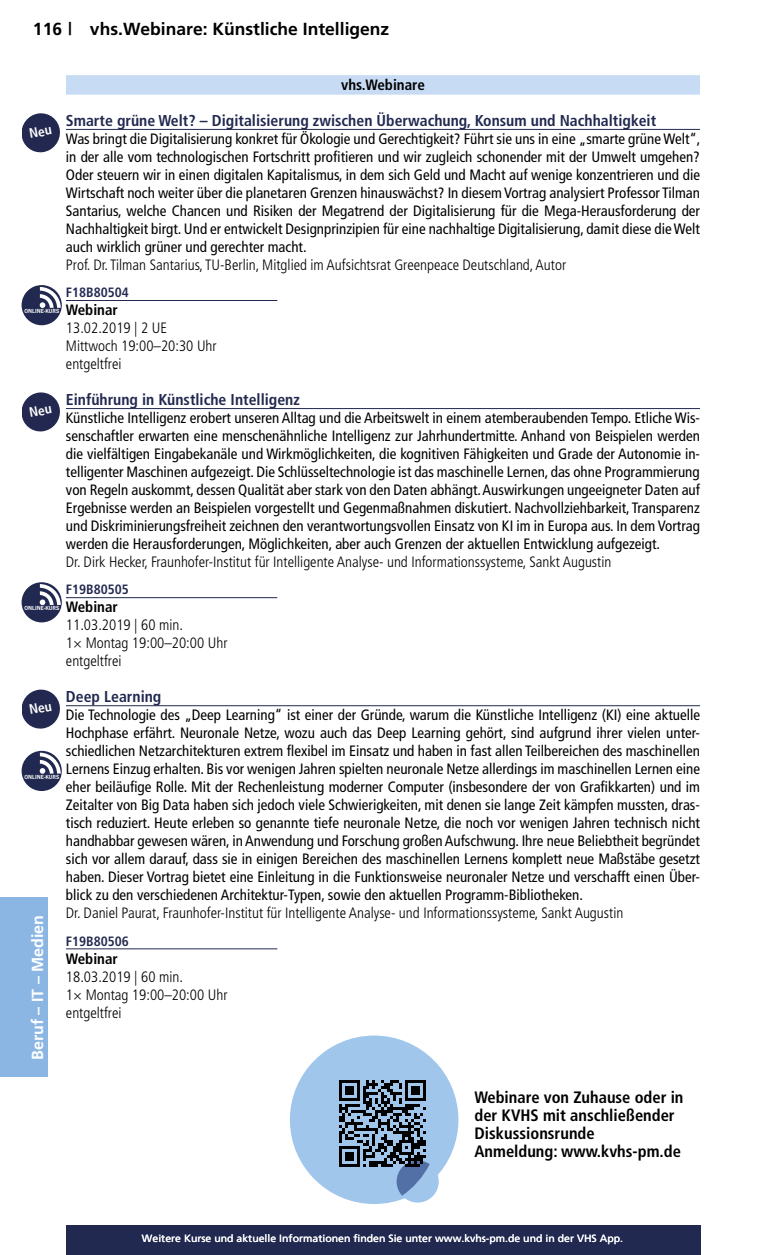
<style>
.page{position:relative;width:766px;height:1255px;background:#fff}
.page>*{position:absolute;margin:0;border:0;box-sizing:border-box;transform-origin:0 0}
.t1{font:700 18px "Frutiger 65";color:#000}
.t2{font:700 condensed 16.5px/18px "Frutiger";color:#000}
.t3{font:700 16.5px "Frutiger 65";color:#fff}
.t4{font:700 condensed 15.75px "Frutiger LT Std";color:#222950}
.t5{font:condensed 15px/18px "Frutiger LT Std";color:#000;text-align:justify}
.t6{font:300 condensed 15px/18px "Frutiger LT Std";color:#000}
.t7{font:700 condensed 15px "Frutiger LT Std";color:#000}
.t8{font:700 condensed 13.5px "Frutiger LT Std";color:#222950}
.t9{font:10.5px "Frutiger 55 Roman";color:#fff}
.t10{font:600 6.15px "News Gothic T";color:#fff}
</style>
<div class="page">
<div style="left:0;top:897px;width:47px;height:180px;background:#8bb6e3"></div>
<div style="left:65px;top:1225px;width:635px;height:29px;background:#222950"></div>
<div style="left:66px;top:75px;width:633px;height:20px;background:#c7dcf4"></div>
<hr style="left:66px;top:129px;width:633px;height:1px;background:#222950">
<hr style="left:66px;top:300px;width:211px;height:1px;background:#222950">
<hr style="left:66px;top:408px;width:633px;height:1px;background:#222950">
<hr style="left:66px;top:597px;width:211px;height:1px;background:#222950">
<hr style="left:66px;top:705px;width:633px;height:1px;background:#222950">
<hr style="left:66px;top:948px;width:211px;height:1px;background:#222950">
<div style="left:22px;top:285px;width:40px;height:40px;background:#222950;border-radius:50%"></div>
<svg style="left:40px;top:287px;width:21px;height:21px"></svg>
<div style="left:22px;top:582px;width:40px;height:40px;background:#222950;border-radius:50%"></div>
<svg style="left:40px;top:584px;width:21px;height:21px"></svg>
<div style="left:22px;top:750px;width:40px;height:41px;background:#222950;border-radius:50%"></div>
<svg style="left:40px;top:752px;width:21px;height:21px"></svg>
<div style="left:290px;top:1035px;width:168px;height:168px;background:#a0c6ec;border-radius:50%"></div>
<div style="left:396px;top:1160px;width:42px;height:42px;background:#a0c6ec;border-radius:50%"></div>
<svg style="left:339px;top:1080px;width:90px;height:115px"></svg>
<svg style="left:22px;top:113px;width:38px;height:39px"></svg>
<svg style="left:22px;top:392px;width:38px;height:39px"></svg>
<svg style="left:22px;top:689px;width:38px;height:39px"></svg>
<p class="t1" style="left:33px;top:19px;width:358px">116 | vhs.Webinare: Künstliche Intelligenz</p>
<p class="t7" style="left:341px;top:76px;width:85px">vhs.Webinare</p>
<p class="t4" style="left:66px;top:111px;width:591px">Smarte grüne Welt? – Digitalisierung zwischen Überwachung, Konsum und Nachhaltigkeit</p>
<p class="t5" style="left:66px;top:130px;width:636px">Was bringt die Digitalisierung konkret für Ökologie und Gerechtigkeit? Führt sie uns in eine „smarte grüne Welt“, in der alle vom technologischen Fortschritt profitieren und wir zugleich schonender mit der Umwelt umgehen?<br>Oder steuern wir in einen digitalen Kapitalismus, in dem sich Geld und Macht auf wenige konzentrieren und die Wirtschaft noch weiter über die planetaren Grenzen hinauswächst? In diesem Vortrag analysiert Professor Tilman Santarius, welche Chancen und Risiken der Megatrend der Digitalisierung für die Mega-Herausforderung der Nachhaltigkeit birgt. Und er entwickelt Designprinzipien für eine nachhaltige Digitalisierung, damit diese die Welt auch wirklich grüner und gerechter macht.</p>
<p class="t6" style="left:66px;top:256px;width:501px">Prof. Dr. Tilman Santarius, TU-Berlin, Mitglied im Aufsichtsrat Greenpeace Deutschland, Autor</p>
<p class="t8" style="left:66px;top:284px;width:64px">F18B80504</p>
<p class="t7" style="left:66px;top:301px;width:53px">Webinar</p>
<p class="t6" style="left:66px;top:319px;width:152px">13.02.2019 | 2 UE<br>Mittwoch 19:00–20:30 Uhr entgeltfrei</p>
<p class="t4" style="left:66px;top:390px;width:235px">Einführung in Künstliche Intelligenz</p>
<p class="t5" style="left:66px;top:409px;width:635px">Künstliche Intelligenz erobert unseren Alltag und die Arbeitswelt in einem atemberaubenden Tempo. Etliche Wis&shy;senschaftler erwarten eine menschenähnliche Intelligenz zur Jahrhundertmitte. Anhand von Beispielen werden die vielfältigen Eingabekanäle und Wirkmöglichkeiten, die kognitiven Fähigkeiten und Grade der Autonomie in&shy;telligenter Maschinen aufgezeigt. Die Schlüsseltechnologie ist das maschinelle Lernen, das ohne Programmierung von Regeln auskommt, dessen Qualität aber stark von den Daten abhängt. Auswirkungen ungeeigneter Daten auf Ergebnisse werden an Beispielen vorgestellt und Gegenmaßnahmen diskutiert. Nachvollziehbarkeit, Transparenz und Diskriminierungsfreiheit zeichnen den verantwortungsvollen Einsatz von KI im in Europa aus. In dem Vortrag werden die Herausforderungen, Möglichkeiten, aber auch Grenzen der aktuellen Entwicklung aufgezeigt.</p>
<p class="t6" style="left:66px;top:553px;width:547px">Dr. Dirk Hecker, Fraunhofer-Institut für Intelligente Analyse- und Informationssysteme, Sankt Augustin</p>
<p class="t8" style="left:66px;top:581px;width:64px">F19B80505</p>
<p class="t7" style="left:66px;top:598px;width:53px">Webinar</p>
<p class="t6" style="left:66px;top:616px;width:163px">11.03.2019 | 60 min.<br>1× Montag 19:00–20:00 Uhr entgeltfrei</p>
<p class="t4" style="left:66px;top:687px;width:97px">Deep Learning</p>
<p class="t5" style="left:66px;top:706px;width:635px">Die Technologie des „Deep Learning“ ist einer der Gründe, warum die Künstliche Intelligenz (KI) eine aktuelle Hochphase erfährt. Neuronale Netze, wozu auch das Deep Learning gehört, sind aufgrund ihrer vielen unter&shy;schiedlichen Netzarchitekturen extrem flexibel im Einsatz und haben in fast allen Teilbereichen des maschinellen Lernens Einzug erhalten. Bis vor wenigen Jahren spielten neuronale Netze allerdings im maschinellen Lernen eine eher beiläufige Rolle. Mit der Rechenleistung moderner Computer (insbesondere der von Grafikkarten) und im Zeitalter von Big Data haben sich jedoch viele Schwierigkeiten, mit denen sie lange Zeit kämpfen mussten, dras&shy;tisch reduziert. Heute erleben so genannte tiefe neuronale Netze, die noch vor wenigen Jahren technisch nicht handhabbar gewesen wären, in Anwendung und Forschung großen Aufschwung. Ihre neue Beliebtheit begründet sich vor allem darauf, dass sie in einigen Bereichen des maschinellen Lernens komplett neue Maßstäbe gesetzt haben. Dieser Vortrag bietet eine Einleitung in die Funktionsweise neuronaler Netze und verschafft einen Über&shy;blick zu den verschiedenen Architektur-Typen, sowie den aktuellen Programm-Bibliotheken.</p>
<p class="t6" style="left:66px;top:904px;width:558px">Dr. Daniel Paurat, Fraunhofer-Institut für Intelligente Analyse- und Informationssysteme, Sankt Augustin</p>
<p class="t8" style="left:66px;top:932px;width:64px">F19B80506</p>
<p class="t7" style="left:66px;top:949px;width:53px">Webinar</p>
<p class="t6" style="left:66px;top:967px;width:163px">18.03.2019 | 60 min.<br>1× Montag 19:00–20:00 Uhr entgeltfrei</p>
<p class="t10" style="left:25px;top:307px;width:36px">ONLINE-KURS</p>
<p class="t10" style="left:25px;top:604px;width:36px">ONLINE-KURS</p>
<p class="t10" style="left:25px;top:773px;width:36px">ONLINE-KURS</p>
<p class="t3" style="left:28px;top:1059px;width:147px;rotate:-90deg">Beruf – IT – Medien</p>
<p class="t2" style="left:474px;top:1088px;width:210px">Webinare von Zuhause oder in der KVHS mit anschließender<br>Diskussionsrunde<br>Anmeldung: www.kvhs-pm.de</p>
<p class="t9" style="left:142px;top:1231px;width:482px">Weitere Kurse und aktuelle Informationen finden Sie unter www.kvhs-pm.de und in der VHS App.</p>
</div>
